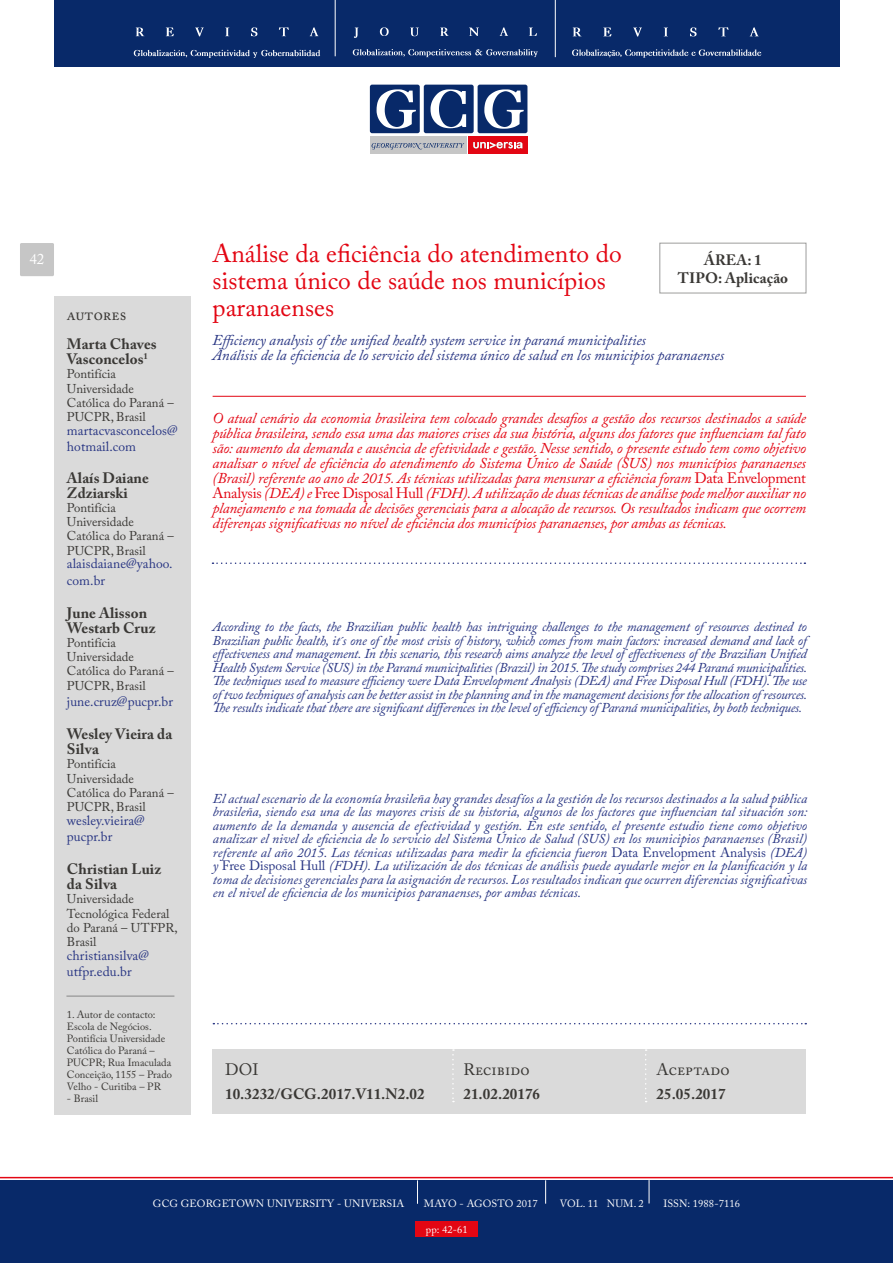
<style>
.page{position:relative;width:893px;height:1263px;background:#fff}
.page>*{position:absolute;margin:0;border:0;box-sizing:border-box;transform-origin:0 0}
.t1{font:25.5px/27px "Adobe Caslon Pro";color:#e30613}
.t2{font:16.5px "Adobe Caslon Pro";letter-spacing:.005em;color:#3a3835}
.t3{font:italic 15px/15px "Adobe Caslon Pro";letter-spacing:-.015em;color:#e30613;text-align:justify}
.t4{font:700 15px/15px "Adobe Caslon Pro";letter-spacing:.005em;color:#3a3835}
.t5{font:italic 15px/15.8px "Adobe Caslon Pro";letter-spacing:-.005em;color:#283583}
.t6{font:15px "Adobe Caslon Pro";color:#fff}
.t7{font:italic 13.5px/13.5px "Adobe Caslon Pro";letter-spacing:-.015em;color:#283583;text-align:justify}
.t8{font:13.5px/16.5px "Adobe Caslon Pro";letter-spacing:.01em;color:#283583}
.t9{font:12.75px/14.2px "Adobe Caslon Pro";color:#3a3835}
.t10{font:10.5px/12px "Adobe Caslon Pro";color:#3a3835}
.t11{font:10.5px "Adobe Caslon Pro";letter-spacing:.01em;color:#fff}
.s1{font-style:normal}
</style>
<div class="page">
<hr style="left:213px;top:396px;width:593px;height:1px;background:#e30613">
<div style="left:213px;top:1049px;width:593px;height:65px;background:#dadada"></div>
<svg style="left:213px;top:1023px;width:593px;height:1px"></svg>
<svg style="left:452px;top:1049px;width:2px;height:53px"></svg>
<svg style="left:645px;top:1049px;width:2px;height:53px"></svg>
<div style="left:0;top:1180px;width:893px;height:83px;background:#082969"></div>
<svg style="left:0;top:1177px;width:893px;height:27px"></svg>
<div style="left:370px;top:85px;width:50px;height:48px;background:#082969;border-radius:2px"></div>
<div style="left:424px;top:85px;width:50px;height:48px;background:#082969;border-radius:2px"></div>
<div style="left:478px;top:85px;width:49px;height:48px;background:#082969;border-radius:2px"></div>
<div style="left:468px;top:136px;width:60px;height:18px;background:#e30613"></div>
<svg style="left:473px;top:142px;width:50px;height:6px"></svg>
<div style="left:370px;top:136px;width:96px;height:18px;background:#c6c6c6"></div>
<svg style="left:372px;top:143px;width:92px;height:7px"></svg>
<svg style="left:377px;top:89px;width:39px;height:40px"></svg>
<svg style="left:430px;top:89px;width:36px;height:39px"></svg>
<svg style="left:484px;top:89px;width:40px;height:40px"></svg>
<div style="left:54px;top:0;width:785px;height:67px;background:#082969"></div>
<svg style="left:136px;top:28px;width:8px;height:8px"></svg>
<svg style="left:166px;top:28px;width:8px;height:8px"></svg>
<svg style="left:195px;top:28px;width:9px;height:8px"></svg>
<svg style="left:225px;top:28px;width:4px;height:8px"></svg>
<svg style="left:251px;top:27px;width:6px;height:9px"></svg>
<svg style="left:279px;top:27px;width:10px;height:9px"></svg>
<svg style="left:310px;top:27px;width:8px;height:9px"></svg>
<svg style="left:134px;top:50px;width:186px;height:8px"></svg>
<svg style="left:353px;top:49px;width:185px;height:8px"></svg>
<svg style="left:354px;top:28px;width:4px;height:10px"></svg>
<svg style="left:380px;top:27px;width:9px;height:9px"></svg>
<svg style="left:411px;top:28px;width:7px;height:8px"></svg>
<svg style="left:440px;top:28px;width:9px;height:8px"></svg>
<svg style="left:469px;top:28px;width:9px;height:8px"></svg>
<svg style="left:500px;top:27px;width:8px;height:9px"></svg>
<svg style="left:529px;top:28px;width:8px;height:8px"></svg>
<svg style="left:573px;top:28px;width:8px;height:8px"></svg>
<svg style="left:604px;top:28px;width:7px;height:8px"></svg>
<svg style="left:633px;top:28px;width:9px;height:9px"></svg>
<svg style="left:664px;top:28px;width:3px;height:8px"></svg>
<svg style="left:690px;top:27px;width:7px;height:9px"></svg>
<svg style="left:718px;top:27px;width:10px;height:9px"></svg>
<svg style="left:750px;top:27px;width:9px;height:9px"></svg>
<svg style="left:572px;top:49px;width:189px;height:9px"></svg>
<hr style="left:335px;top:0;width:1px;height:56px;background:#fff">
<hr style="left:555px;top:0;width:1px;height:57px;background:#fff">
<div style="left:20px;top:243px;width:34px;height:33px;background:#c6c6c6;border-radius:2px"></div>
<div style="left:54px;top:296px;width:137px;height:818px;background:#dadada"></div>
<div style="left:660px;top:243px;width:146px;height:50px;border:1px solid #9d9d9c"></div>
<svg style="left:212px;top:562px;width:593px;height:2px"></svg>
<hr style="left:66px;top:996px;width:108px;height:1px;background:#878787">
<div style="left:415px;top:1221px;width:63px;height:16px;background:#e30613"></div>
<p class="t6" style="left:29px;top:250px;width:16px">42</p>
<p class="t2" style="left:67px;top:305px;width:61px">autores</p>
<p class="t4" style="left:67px;top:336px;width:91px">Marta Chaves<br>Vasconcelos<sup>1</sup></p>
<p class="t9" style="left:67px;top:367px;width:108px">Pontifícia<br>Universidade<br>Católica do Paraná –<br>PUCPR, Brasil</p>
<p class="t8" style="left:67px;top:422px;width:112px">martacvasconcelos@ hotmail.com</p>
<p class="t4" style="left:67px;top:470px;width:83px">Alaís Daiane<br>Zdziarski</p>
<p class="t9" style="left:67px;top:500px;width:108px">Pontifícia<br>Universidade<br>Católica do Paraná –<br>PUCPR, Brasil</p>
<p class="t8" style="left:67px;top:555px;width:107px">alaisdaiane@yahoo. com.br</p>
<p class="t4" style="left:67px;top:605px;width:90px">June Alisson<br>Westarb Cruz</p>
<p class="t9" style="left:67px;top:635px;width:108px">Pontifícia<br>Universidade<br>Católica do Paraná –<br>PUCPR, Brasil</p>
<p class="t8" style="left:67px;top:693px;width:108px">june.cruz@pucpr.br</p>
<p class="t4" style="left:67px;top:726px;width:107px">Wesley Vieira da<br>Silva</p>
<p class="t9" style="left:67px;top:757px;width:108px">Pontifícia<br>Universidade<br>Católica do Paraná –<br>PUCPR, Brasil</p>
<p class="t8" style="left:67px;top:812px;width:79px">wesley.vieira@ pucpr.br</p>
<p class="t4" style="left:67px;top:861px;width:96px">Christian Luiz da Silva</p>
<p class="t9" style="left:67px;top:892px;width:112px">Universidade<br>Tecnológica Federal do Paraná – UTFPR,<br>Brasil</p>
<p class="t8" style="left:67px;top:947px;width:84px">christiansilva@ utfpr.edu.br</p>
<p class="t10" style="left:67px;top:1008px;width:107px">1. Autor de contacto:<br>Escola de Negócios.<br>Pontifícia Universidade<br>Católica do Paraná –<br>PUCPR; Rua Imaculada<br>Conceição, 1155 – Prado<br>Velho - Curitiba – PR</p>
<p class="t10" style="left:67px;top:1092px;width:33px">- Brasil</p>
<h1 class="t1" style="left:213px;top:239px;width:411px">Análise da eficiência do atendimento do sistema único de saúde nos municípios paranaenses</h1>
<p class="t4" style="left:678px;top:250px;width:112px;line-height:18px;text-align:center">ÁREA: 1<br>TIPO: Aplicação</p>
<p class="t5" style="left:213px;top:332px;width:513px">Efficiency analysis of the unified health system service in paraná municipalities<br>Análisis de la eficiencia de lo servicio del sistema único de salud en los municipios paranaenses</p>
<p class="t3" style="left:213px;top:410px;width:595px">O atual cenário da economia brasileira tem colocado grandes desafios a gestão dos recursos destinados a saúde pública brasileira, sendo essa uma das maiores crises da sua história, alguns dos fatores que influenciam tal fato são: aumento da demanda e ausência de efetividade e gestão. Nesse sentido, o presente estudo tem como objetivo analisar o nível de eficiência do atendimento do Sistema Único de Saúde (SUS) nos municípios paranaenses (Brasil) referente ao ano de 2015. As técnicas utilizadas para mensurar a eficiência foram <span class="s1">Data Envelopment Analysis</span> (DEA) e <span class="s1">Free Disposal Hull</span> (FDH). A utilização de duas técnicas de análise pode melhor auxiliar no planejamento e na tomada de decisões gerenciais para a alocação de recursos. Os resultados indicam que ocorrem diferenças significativas no nível de eficiência dos municípios paranaenses, por ambas as técnicas.</p>
<p class="t7" style="left:213px;top:620px;width:596px">According to the facts, the Brazilian public health has intriguing challenges to the management of resources destined to Brazilian public health, it´s one of the most crisis of history, which comes from main factors: increased demand and lack of effectiveness and management. In this scenario, this research aims analyze the level of effectiveness of the Brazilian Unified Health System Service (SUS) in the Paraná municipalities (Brazil) in 2015. The study comprises 244 Paraná municipalities.<br>The techniques used to measure efficiency were Data Envelopment Analysis (DEA) and Free Disposal Hull (FDH). The use of two techniques of analysis can be better assist in the planning and in the management decisions for the allocation of resources.<br>The results indicate that there are significant differences in the level of efficiency of Paraná municipalities, by both techniques.</p>
<p class="t7" style="left:213px;top:791px;width:596px">El actual escenario de la economía brasileña hay grandes desafíos a la gestión de los recursos destinados a la salud pública brasileña, siendo esa una de las mayores crisis de su historia, algunos de los factores que influencian tal situación son: aumento de la demanda y ausencia de efectividad y gestión. En este sentido, el presente estudio tiene como objetivo analizar el nivel de eficiencia de lo servicio del Sistema Único de Salud (SUS) en los municipios paranaenses (Brasil) referente al año 2015. Las técnicas utilizadas para medir la eficiencia fueron <span class="s1">Data Envelopment Analysis</span> (DEA) y <span class="s1">Free Disposal Hull</span> (FDH). La utilización de dos técnicas de análisis puede ayudarle mejor en la planificación y la toma de decisiones gerenciales para la asignación de recursos. Los resultados indican que ocurren diferencias significativas en el nivel de eficiencia de los municipios paranaenses, por ambas técnicas.</p>
<p class="t2" style="left:463px;top:1060px;width:68px">Recibido</p>
<p class="t2" style="left:656px;top:1060px;width:74px">Aceptado</p>
<p class="t2" style="left:225px;top:1060px;width:35px">DOI</p>
<p class="t4" style="left:225px;top:1086px;width:201px">10.3232/GCG.2017.V11.N2.02</p>
<p class="t4" style="left:463px;top:1086px;width:78px">21.02.20176</p>
<p class="t4" style="left:656px;top:1086px;width:71px">25.05.2017</p>
<p class="t11" style="left:153px;top:1197px;width:253px">GCG GEORGETOWN UNIVERSITY - UNIVERSIA</p>
<p class="t11" style="left:424px;top:1197px;width:115px">MAYO - AGOSTO 2017</p>
<p class="t11" style="left:560px;top:1197px;width:85px">VOL. 11 NUM. 2</p>
<p class="t11" style="left:663px;top:1197px;width:78px">ISSN: 1988-7116</p>
<p class="t11" style="left:426px;top:1223px;width:43px">pp: 42-61</p>
</div>
